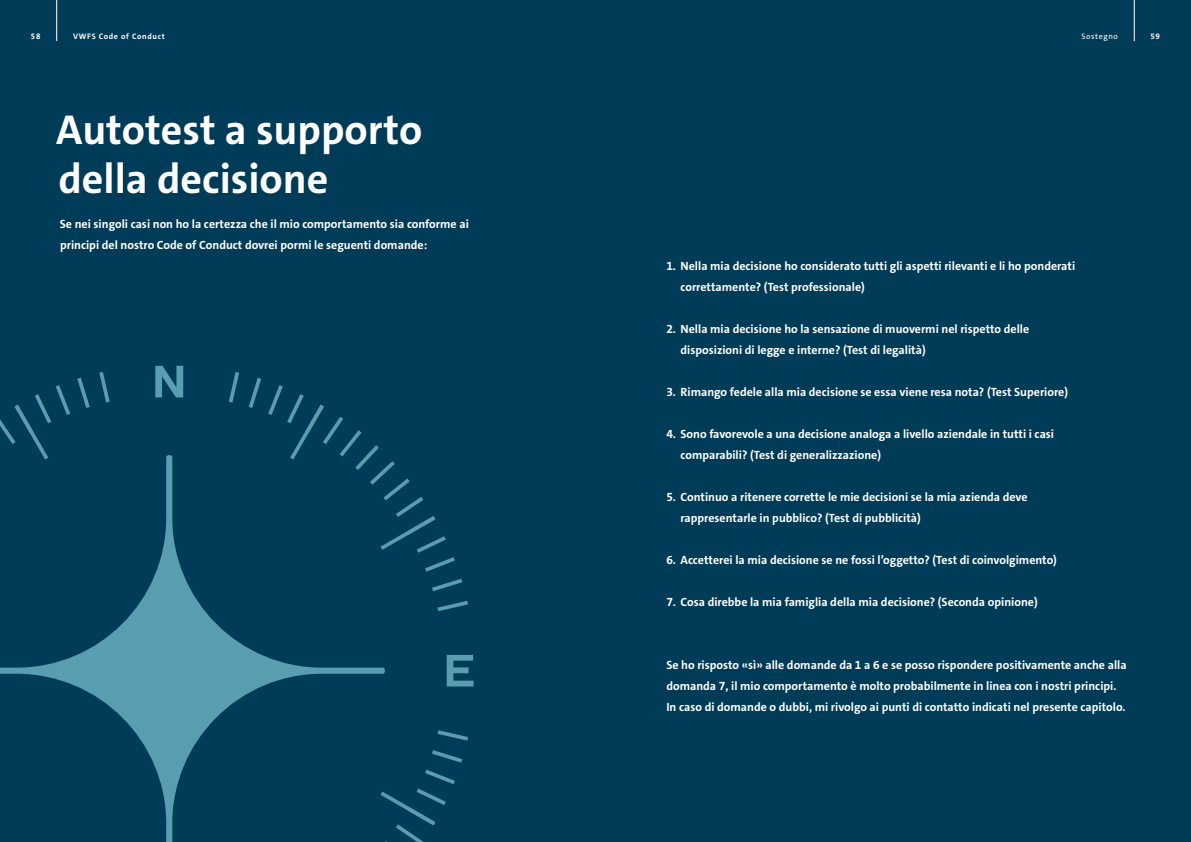
<style>
.page{position:relative;width:1191px;height:842px;background:#003c57}
.page>*{position:absolute;margin:0;border:0;box-sizing:border-box;transform-origin:0 0}
.t1{font:700 42px/49px "VWAG The Sans";color:#fff}
.t2{font:700 12px/21px "VWAG The Sans";color:#fff}
.t3{font:700 8px "VWAG The Sans";letter-spacing:.08em;color:#fff}
.t4{font:8px "VWAG The Sans";letter-spacing:.08em;color:#fff}
</style>
<div class="page">
<svg style="left:77px;top:378px;width:13px;height:30px"></svg>
<svg style="left:99px;top:372px;width:11px;height:30px"></svg>
<svg style="left:229px;top:372px;width:10px;height:30px"></svg>
<svg style="left:249px;top:378px;width:12px;height:30px"></svg>
<svg style="left:432px;top:579px;width:30px;height:12px"></svg>
<svg style="left:437px;top:601px;width:31px;height:10px"></svg>
<svg style="left:437px;top:730px;width:31px;height:11px"></svg>
<svg style="left:432px;top:750px;width:30px;height:13px"></svg>
<svg style="left:0;top:385px;width:70px;height:70px"></svg>
<svg style="left:268px;top:385px;width:187px;height:187px"></svg>
<svg style="left:385px;top:770px;width:70px;height:72px"></svg>
<svg style="left:447px;top:655px;width:26px;height:31px"></svg>
<svg style="left:155px;top:366px;width:28px;height:31px"></svg>
<svg style="left:0;top:455px;width:385px;height:387px"></svg>
<hr style="left:56px;top:0;width:1px;height:41px;background:#fff">
<hr style="left:1134px;top:0;width:1px;height:41px;background:#fff">
<p class="t3" style="left:31px;top:31px;width:11px">58</p>
<p class="t3" style="left:73px;top:31px;width:93px">VWFS Code of Conduct</p>
<p class="t4" style="left:1081px;top:31px;width:38px">Sostegno</p>
<p class="t3" style="left:1150px;top:31px;width:11px">59</p>
<h1 class="t1" style="left:56px;top:105px;width:367px">Autotest a supporto della decisione</h1>
<p class="t2" style="left:60px;top:213px;width:410px">Se nei singoli casi non ho la certezza che il mio comportamento sia conforme ai principi del nostro Code of Conduct dovrei pormi le seguenti domande:</p>
<p class="t2" style="left:680px;top:255px;width:396px;text-indent:-14px">1. Nella mia decisione ho considerato tutti gli aspetti rilevanti e li ho ponderati correttamente? (Test professionale)</p>
<p class="t2" style="left:680px;top:318px;width:350px;text-indent:-14px">2. Nella mia decisione ho la sensazione di muovermi nel rispetto delle disposizioni di legge e interne? (Test di legalità)</p>
<p class="t2" style="left:666px;top:381px;width:403px">3. Rimango fedele alla mia decisione se essa viene resa nota? (Test Superiore)</p>
<p class="t2" style="left:680px;top:423px;width:375px;text-indent:-14px">4. Sono favorevole a una decisione analoga a livello aziendale in tutti i casi comparabili? (Test di generalizzazione)</p>
<p class="t2" style="left:680px;top:486px;width:348px;text-indent:-14px">5. Continuo a ritenere corrette le mie decisioni se la mia azienda deve rappresentarle in pubblico? (Test di pubblicità)</p>
<p class="t2" style="left:666px;top:549px;width:392px">6. Accetterei la mia decisione se ne fossi l’oggetto? (Test di coinvolgimento)</p>
<p class="t2" style="left:666px;top:591px;width:373px">7. Cosa direbbe la mia famiglia della mia decisione? (Seconda opinione)</p>
<p class="t2" style="left:666px;top:654px;width:462px">Se ho risposto «sì» alle domande da 1 a 6 e se posso rispondere positivamente anche alla domanda 7, il mio comportamento è molto probabilmente in linea con i nostri principi.<br>In caso di domande o dubbi, mi rivolgo ai punti di contatto indicati nel presente capitolo.</p>
</div>
